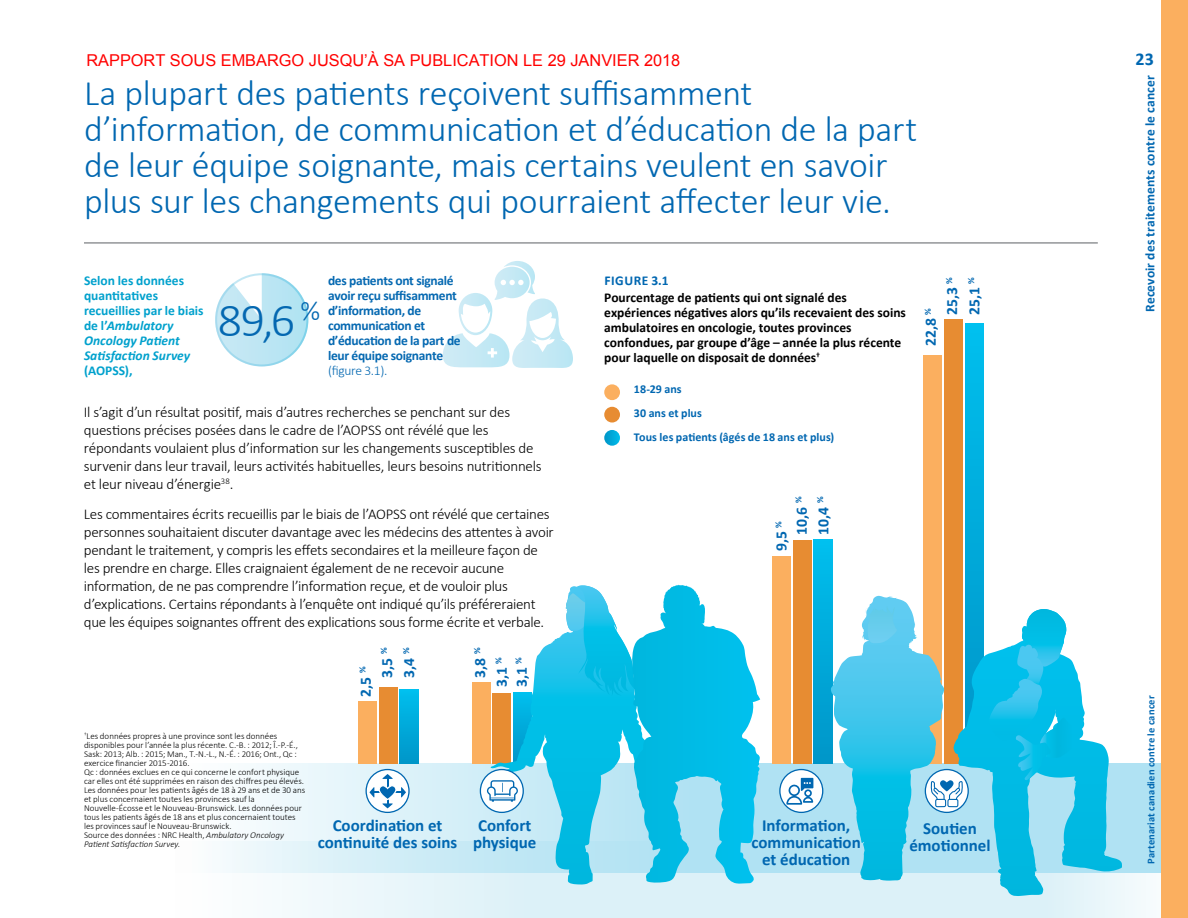
<style>
.page{position:relative;width:1188px;height:918px;background:#fff}
.page>*{position:absolute;margin:0;border:0;box-sizing:border-box;transform-origin:0 0}
.t1{font:300 48px "Calibri";color:#0468b1}
.H1_content{font:300 36px/36px "Calibri";letter-spacing:-.015em;color:#0067b1}
.t2{font:700 18px "Calibri";color:#0067b1}
.t3{font:700 16.95px/17px "Calibri";color:#0067b1;text-align:center}
.t4{font:16.35px "Arial";color:#f00}
.t5{font:700 15.6px/21.8px "Calibri";color:#0067b1}
.BODY_light{font:300 15px/18px "Calibri";letter-spacing:-.02em;color:#000}
.FIgure_title{font:700 13.5px/15px "Calibri";color:#000}
.t6{font:700 13.5px/15px "Calibri";letter-spacing:-.025em;color:#0468b1}
._9pt_type{font:700 13.5px/15px "Calibri";color:#00a1cd}
.Figure{font:700 13.5px "Calibri";letter-spacing:.01em;color:#0067b1}
.Figure-2{font:700 12px/24px "Calibri";letter-spacing:.005em;color:#0067b1}
.t7{font:700 10.5px "Calibri";letter-spacing:.015em;color:#0067b1}
.FOOTNOTE{font:300 9px/9px "Calibri";color:#000}
.FOOTNOTE-2{font:italic 300 9px/9px "Calibri";color:#000}
.s1{font-style:italic}
.s2{font-weight:300}
.s3{font-style:normal}
</style>
<div class="page">
<hr style="left:84px;top:242px;width:1014px;height:2px;background:#939598">
<svg style="left:443px;top:261px;width:130px;height:107px"></svg>
<svg style="left:215px;top:273px;width:93px;height:94px"></svg>
<div style="left:896px;top:841px;width:292px;height:77px;background:linear-gradient(to right,#d3eef6,#f4fafc)"></div>
<svg style="left:282px;top:873px;width:614px;height:45px;background:#d8f0f8"></svg>
<svg style="left:223px;top:764px;width:938px;height:109px;background:#a2e1f3"></svg>
<div style="left:358px;top:701px;width:19px;height:63px;background:#fbaf5f"></div>
<div style="left:379px;top:687px;width:19px;height:77px;background:#e78c32"></div>
<div style="left:400px;top:690px;width:18px;height:74px;background:linear-gradient(to bottom,#00beed,#0096c8)"></div>
<div style="left:924px;top:355px;width:18px;height:409px;background:#fbaf5f"></div>
<div style="left:944px;top:319px;width:19px;height:445px;background:#e78c32"></div>
<svg style="left:965px;top:323px;width:19px;height:286px;background:#00b1e0"></svg>
<div style="left:772px;top:556px;width:19px;height:208px;background:#fbaf5f"></div>
<div style="left:793px;top:540px;width:18px;height:224px;background:#e78c32"></div>
<div style="left:814px;top:540px;width:18px;height:224px;background:linear-gradient(to bottom,#00beed,#0095c8)"></div>
<div style="left:472px;top:683px;width:18px;height:81px;background:#fbaf5f"></div>
<svg style="left:365px;top:769px;width:45px;height:44px"></svg>
<svg style="left:925px;top:609px;width:156px;height:287px"></svg>
<svg style="left:779px;top:769px;width:44px;height:44px"></svg>
<svg style="left:480px;top:585px;width:225px;height:228px"></svg>
<svg style="left:831px;top:599px;width:66px;height:225px"></svg>
<div style="left:604px;top:384px;width:16px;height:16px;background:#fbaf5f;border-radius:50%"></div>
<div style="left:604px;top:407px;width:16px;height:16px;background:#e78c32;border-radius:50%"></div>
<svg style="left:604px;top:430px;width:16px;height:16px"></svg>
<div style="left:1161px;top:0;width:27px;height:918px;background:#fbaf5f"></div>
<p class="t4" style="left:86px;top:50px;width:595px">RAPPORT SOUS EMBARGO JUSQU’À SA PUBLICATION LE 29 JANVIER 2018</p>
<p class="H1_content" style="left:84px;top:73px;width:835px">La plupart des patients reçoivent suffisamment d’information, de communication et d’éducation de la part de leur équipe soignante, mais certains veulent en savoir plus sur les changements qui pourraient affecter leur vie.</p>
<p class="_9pt_type" style="left:84px;top:273px;width:121px">Selon les données quantitatives recueillies par le biais de l’<span class="s1">Ambulatory<br>Oncology Patient<br>Satisfaction Survey </span>(AOPSS),</p>
<p class="t6" style="left:328px;top:273px;width:134px">des patients ont signalé avoir reçu suffisamment d’information, de communication et d’éducation de la part de leur équipe soignante <span class="s2">(figure 3.1).</span></p>
<p class="t1" style="left:218px;top:291px;width:104px">89,6 <sup>%</sup></p>
<p class="BODY_light" style="left:84px;top:402px;width:459px">Il s’agit d’un résultat positif, mais d’autres recherches se penchant sur des questions précises posées dans le cadre de l’AOPSS ont révélé que les répondants voulaient plus d’information sur les changements susceptibles de survenir dans leur travail, leurs activités habituelles, leurs besoins nutritionnels et leur niveau d’énergie<sup>38</sup>.</p>
<p class="BODY_light" style="left:84px;top:504px;width:471px">Les commentaires écrits recueillis par le biais de l’AOPSS ont révélé que certaines personnes souhaitaient discuter davantage avec les médecins des attentes à avoir pendant le traitement, y compris les effets secondaires et la meilleure façon de les prendre en charge. Elles craignaient également de ne recevoir aucune information, de ne pas comprendre l’information reçue, et de vouloir plus d’explications. Certains répondants à l’enquête ont indiqué qu’ils préféreraient que les équipes soignantes offrent des explications sous forme écrite et verbale.</p>
<p class="t5" style="left:355px;top:678px;width:32px;text-indent:-19px;rotate:-90deg">2,5 <sup>%<br></sup>3,5 <sup>%<br></sup>3,4 <sup>%</sup></p>
<p class="t5" style="left:469px;top:687px;width:41px;text-indent:10px;rotate:-90deg">3,8 <sup>%<br></sup>3,1 <sup>%</sup></p>
<p class="t5" style="left:511px;top:687px;width:32px;rotate:-90deg">3,1 <sup>%</sup></p>
<p class="Figure" style="left:605px;top:272px;width:66px">FIGURE 3.1</p>
<p class="FIgure_title" style="left:604px;top:290px;width:303px">Pourcentage de patients qui ont signalé des expériences négatives alors qu’ils recevaient des soins ambulatoires en oncologie, toutes provinces confondues, par groupe d’âge – année la plus récente pour laquelle on disposait de données<sup>†</sup></p>
<p class="Figure-2" style="left:634px;top:377px;width:202px">18-29 ans<br>30 ans et plus<br>Tous les patients (âgés de 18 ans et plus)</p>
<p class="t5" style="left:920px;top:315px;width:40px;text-indent:-31px;rotate:-90deg">22,8 <sup>%<br></sup>25,3 <sup>%<br></sup>25,1 <sup>%</sup></p>
<p class="t5" style="left:771px;top:535px;width:40px;line-height:20.2px;text-indent:-16px;rotate:-90deg">9,5 <sup>%<br></sup>10,6 <sup>%</sup></p>
<p class="t5" style="left:812px;top:535px;width:40px;rotate:-90deg">10,4 <sup>%</sup></p>
<p class="FOOTNOTE" style="left:84px;top:731px;width:215px"><sup>†</sup>Les données propres à une province sont les données disponibles pour l’année la plus récente. C.-B. : 2012; Î.-P.-É., Sask: 2013; Alb. : 2015; Man., T.-N.-L., N.-É. : 2016; Ont., Qc : exercice financier 2015-2016.</p>
<p class="FOOTNOTE" style="left:84px;top:767px;width:222px">Qc : données exclues en ce qui concerne le confort physique car elles ont été supprimées en raison des chiffres peu élevés.</p>
<p class="FOOTNOTE" style="left:84px;top:785px;width:223px">Les données pour les patients âgés de 18 à 29 ans et de 30 ans et plus concernaient toutes les provinces sauf la Nouvelle-Écosse et le Nouveau-Brunswick. Les données pour tous les patients âgés de 18 ans et plus concernaient toutes les provinces sauf le Nouveau-Brunswick.</p>
<p class="FOOTNOTE-2" style="left:84px;top:830px;width:201px"><span class="s3">Source des données : NRC Health,</span> Ambulatory Oncology<br>Patient Satisfaction Survey.</p>
<p class="t3" style="left:318px;top:817px;width:141px">Coordination et continuité des soins</p>
<p class="t3" style="left:473px;top:817px;width:65px">Confort physique</p>
<p class="t3" style="left:751px;top:817px;width:111px">Information, communication et éducation</p>
<p class="t3" style="left:909px;top:820px;width:83px">Soutien émotionnel</p>
<p class="t2" style="left:1135px;top:47px;width:20px">23</p>
<p class="Figure" style="left:1141px;top:312px;width:238px;rotate:-90deg">Recevoir des traitements contre le cancer</p>
<p class="t7" style="left:1144px;top:864px;width:170px;rotate:-90deg">Partenariat canadien contre le cancer</p>
</div>
